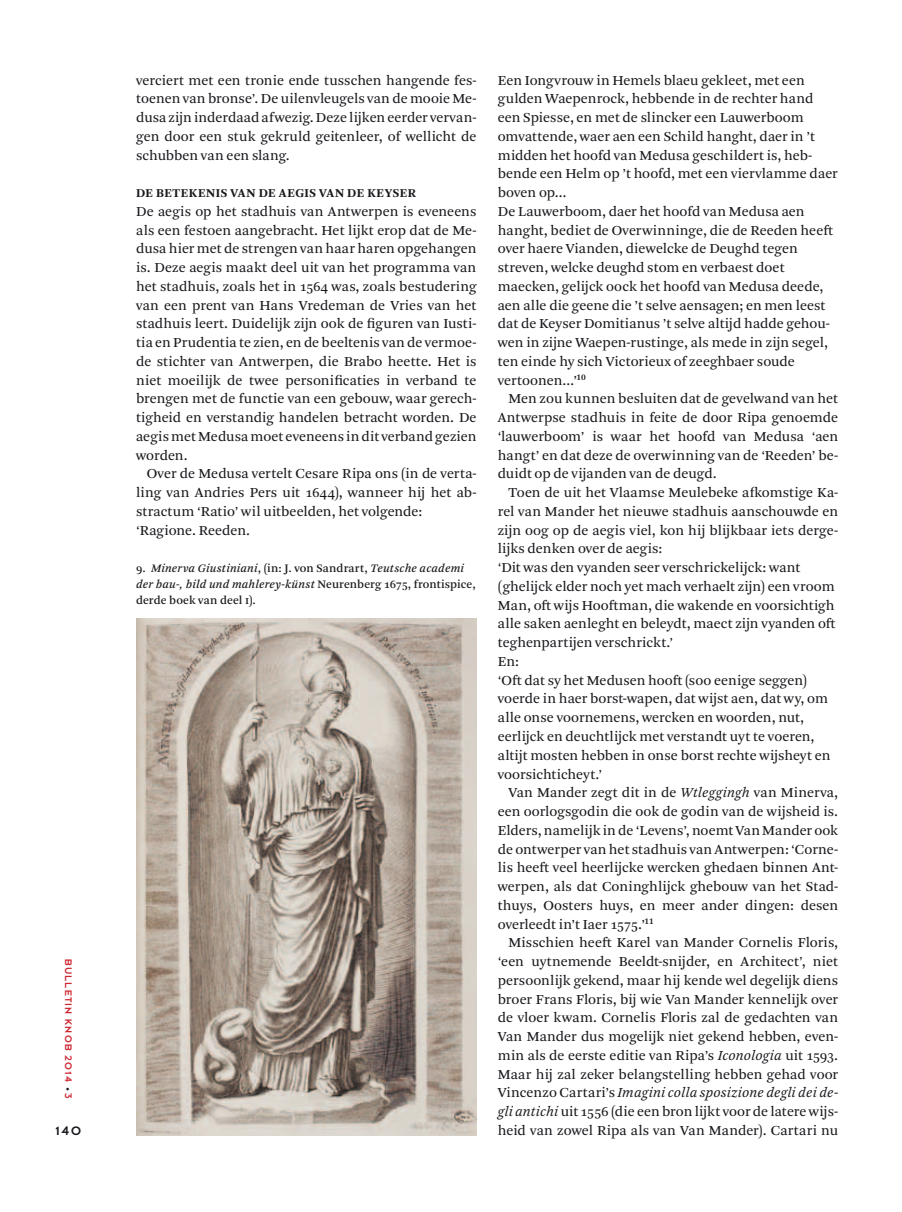
<style>
.page{position:relative;width:902px;height:1212px;background:#fff}
.page>*{position:absolute;margin:0;border:0;box-sizing:border-box;transform-origin:0 0}
.t1{font:14.4px/18.8px "Arnhem Pro Blond";color:#1a171c;text-align:justify}
.t2{font:13.5px "Dessau Pro";color:#1a171c}
.t3{font:700 12.6px "Arnhem Pro";letter-spacing:.04em;color:#1a171c}
.t4{font:12px/15.8px "Arnhem Pro";letter-spacing:.005em;color:#1a171c}
.t5{font:10.5px "Dessau Pro";letter-spacing:.11em;color:#ce252f}
.s1{font-size:8.25px;color:#1a171c}
.s2{font-style:italic}
</style>
<div class="page">
<img style="left:136px;top:619px;width:340px;height:516px">
<p class="t5" style="left:74px;top:959px;width:141px;rotate:90deg">bulletin knob 2014 <span class="s1">•</span> 3</p>
<p class="t2" style="left:55px;top:1123px;width:27px">140</p>
<p class="t1" style="left:136px;top:71px;width:342px">verciert met een tronie ende tusschen hangende fes&shy;toenen van bronse’. De uilenvleugels van de mooie Me&shy;dusa zijn inderdaad afwezig. Deze lijken eerder vervan&shy;gen door een stuk gekruld geitenleer, of wellicht de schubben van een slang.</p>
<p class="t3" style="left:136px;top:185px;width:281px">DE BETEKENIS VAN DE AEGIS VAN DE KEYSER</p>
<p class="t1" style="left:136px;top:202px;width:342px">De aegis op het stadhuis van Antwerpen is eveneens als een festoen aangebracht. Het lijkt erop dat de Me&shy;dusa hier met de strengen van haar haren opgehangen is. Deze aegis maakt deel uit van het programma van het stadhuis, zoals het in 1564 was, zoals bestudering van een prent van Hans Vredeman de Vries van het stadhuis leert. Duidelijk zijn ook de figuren van Iusti&shy;tia en Prudentia te zien, en de beeltenis van de vermoe&shy;de stichter van Antwerpen, die Brabo heette. Het is niet moeilijk de twee personificaties in verband te brengen met de functie van een gebouw, waar gerech&shy;tigheid en verstandig handelen betracht worden. De aegis met Medusa moet eveneens in dit verband gezien worden.</p>
<p class="t1" style="left:136px;top:465px;width:342px;text-align:left;text-indent:11px">Over de Medusa vertelt Cesare Ripa ons (in de verta&shy;ling van Andries Pers uit 1644), wanneer hij het ab&shy;stractum ‘Ratio’ wil uitbeelden, het volgende: ‘Ragione. Reeden.</p>
<p class="t4" style="left:136px;top:561px;width:341px">9. <span class="s2">Minerva Giustiniani</span>, (in: J. von Sandrart, <span class="s2">Teutsche academi der bau-, bild und mahlerey-künst</span> Neurenberg 1675, frontispice, derde boek van deel i).</p>
<p class="t1" style="left:497px;top:71px;width:341px;text-align:left">Een Iongvrouw in Hemels blaeu gekleet, met een gulden Waepenrock, hebbende in de rechter hand een Spiesse, en met de slincker een Lauwerboom omvattende, waer aen een Schild hanght, daer in ’t midden het hoofd van Medusa geschildert is, heb&shy;bende een Helm op ’t hoofd, met een viervlamme daer boven op…<br>De Lauwerboom, daer het hoofd van Medusa aen hanght, bediet de Overwinninge, die de Reeden heeft over haere Vianden, diewelcke de Deughd tegen streven, welcke deughd stom en verbaest doet maecken, gelijck oock het hoofd van Medusa deede, aen alle die geene die ’t selve aensagen; en men leest dat de Keyser Domitianus ’t selve altijd hadde gehou&shy;wen in zijne Waepen-rustinge, als mede in zijn segel, ten einde hy sich Victorieux of zeeghbaer soude vertoonen…’<sup>10</sup></p>
<p class="t1" style="left:497px;top:390px;width:342px;text-indent:11px">Men zou kunnen besluiten dat de gevelwand van het Antwerpse stadhuis in feite de door Ripa genoemde ‘lauwerboom’ is waar het hoofd van Medusa ‘aen hangt’ en dat deze de overwinning van de ‘Reeden’ be&shy;duidt op de vijanden van de deugd.</p>
<p class="t1" style="left:497px;top:483px;width:342px;text-align:left;text-indent:11px">Toen de uit het Vlaamse Meulebeke afkomstige Ka&shy;rel van Mander het nieuwe stadhuis aanschouwde en zijn oog op de aegis viel, kon hij blijkbaar iets derge&shy;lijks denken over de aegis:<br>‘Dit was den vyanden seer verschrickelijck: want (ghelijck elder noch yet mach verhaelt zijn) een vroom Man, oft wijs Hooftman, die wakende en voorsichtigh alle saken aenleght en beleydt, maect zijn vyanden oft teghenpartijen verschrickt.’<br>En:<br>‘Oft dat sy het Medusen hooft (soo eenige seggen) voerde in haer borst-wapen, dat wijst aen, dat wy, om alle onse voornemens, wercken en woorden, nut, eerlijck en deuchtlijck met verstandt uyt te voeren, altijt mosten hebben in onse borst rechte wijsheyt en voorsichticheyt.’</p>
<p class="t1" style="left:497px;top:783px;width:342px;text-indent:11px">Van Mander zegt dit in de <span class="s2">Wtleggingh</span> van Minerva, een oorlogsgodin die ook de godin van de wijsheid is.<br>Elders, namelijk in de ‘Levens’, noemt Van Mander ook de ontwerper van het stadhuis van Antwerpen: ‘Corne&shy;lis heeft veel heerlijcke wercken ghedaen binnen Ant&shy;werpen, als dat Coninghlijck ghebouw van het Stad&shy;thuys, Oosters huys, en meer ander dingen: desen overleedt in’t Iaer 1575.’<sup>11</sup></p>
<p class="t1" style="left:497px;top:933px;width:342px;text-indent:11px">Misschien heeft Karel van Mander Cornelis Floris, ‘een uytnemende Beeldt-snijder, en Architect’, niet persoonlijk gekend, maar hij kende wel degelijk diens broer Frans Floris, bij wie Van Mander kennelijk over de vloer kwam. Cornelis Floris zal de gedachten van Van Mander dus mogelijk niet gekend hebben, even&shy;min als de eerste editie van Ripa’s <span class="s2">Iconologia</span> uit 1593.<br>Maar hij zal zeker belangstelling hebben gehad voor Vincenzo Cartari’s <span class="s2">Imagini colla sposizione degli dei de&shy;gli antichi</span> uit 1556 (die een bron lijkt voor de latere wijs&shy;heid van zowel Ripa als van Van Mander). Cartari nu</p>
</div>
